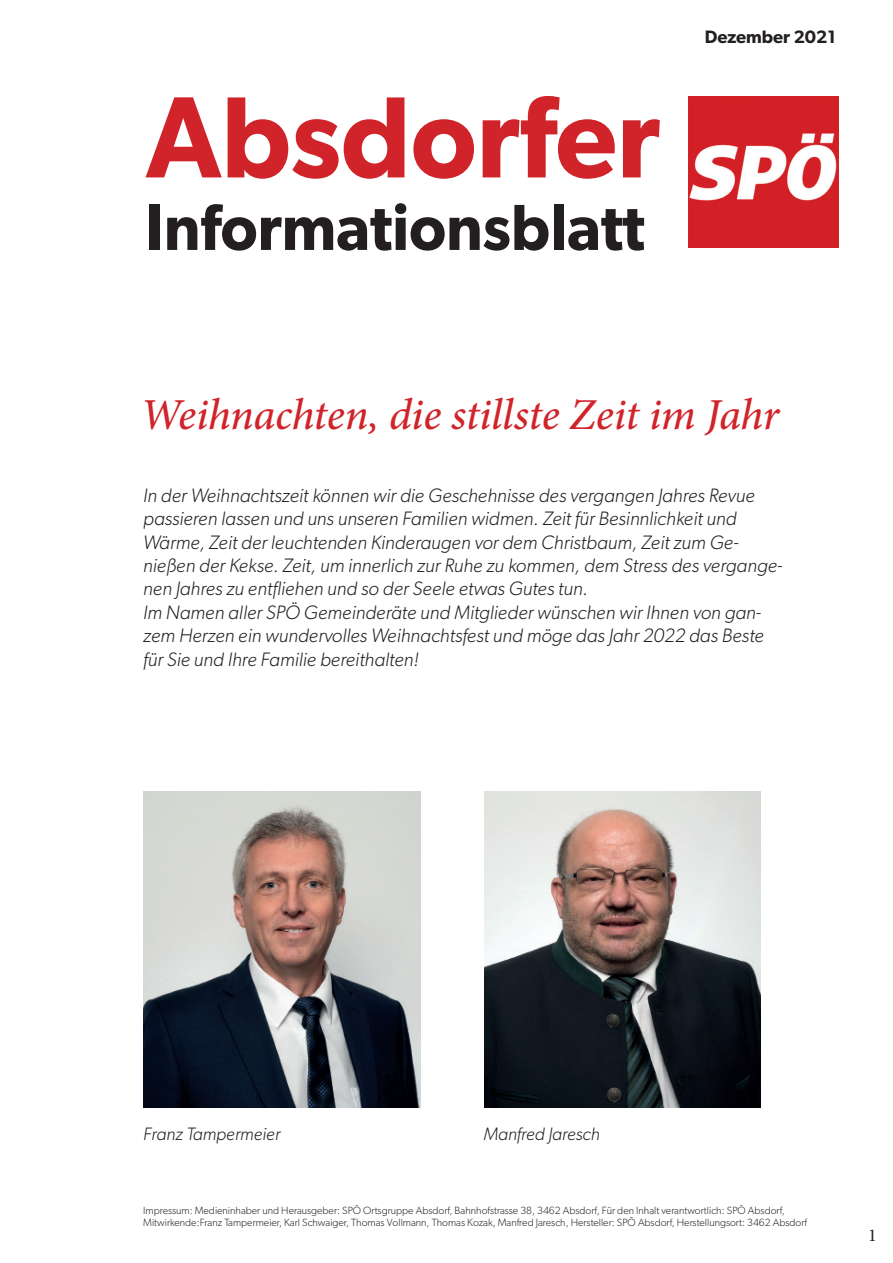
<style>
.page{position:relative;width:893px;height:1263px;background:#fff}
.page>*{position:absolute;margin:0;border:0;box-sizing:border-box;transform-origin:0 0}
.t1{font:600 115.95px "Gibson";color:#d1232a;scale:.96 1}
.t2{font:600 65.25px "Gibson";color:#231f20;scale:.96 1}
.t3{font:italic 500 44.25px "Minion Pro";letter-spacing:-.01em;color:#d1232a}
.t4{font:italic 300 19.5px/23.4px "Gibson";color:#231f20}
.t5{font:italic 300 18px "Gibson";color:#231f20}
.t6{font:600 18px "Gibson";color:#231f20}
.t7{font:18px "Minion Pro";color:#231f20}
.t8{font:300 10.5px "Gibson";color:#231f20}
</style>
<div class="page">
<img style="left:688px;top:96px;width:151px;height:151px">
<img style="left:144px;top:791px;width:276px;height:316px">
<img style="left:484px;top:791px;width:277px;height:316px">
<p class="t1" style="left:146px;top:68px;width:537px">Absdorfer</p>
<p class="t2" style="left:146px;top:188px;width:521px">Informationsblatt</p>
<p class="t6" style="left:705px;top:26px;width:132px">Dezember 2021</p>
<p class="t3" style="left:140px;top:384px;width:640px">Weihnachten, die stillste Zeit im Jahr</p>
<p class="t4" style="left:143px;top:483px;width:641px">In der Weihnachtszeit können wir die Geschehnisse des vergangen Jahres Revue passieren lassen und uns unseren Familien widmen. Zeit für Besinnlichkeit und Wärme, Zeit der leuchtenden Kinderaugen vor dem Christbaum, Zeit zum Ge&shy;nießen der Kekse. Zeit, um innerlich zur Ruhe zu kommen, dem Stress des vergange&shy;nen Jahres zu entfliehen und so der Seele etwas Gutes tun.</p>
<p class="t4" style="left:143px;top:600px;width:622px">Im Namen aller SPÖ Gemeinderäte und Mitglieder wünschen wir Ihnen von gan&shy;zem Herzen ein wundervolles Weihnachtsfest und möge das Jahr 2022 das Beste für Sie und Ihre Familie bereithalten!</p>
<p class="t5" style="left:143px;top:1123px;width:139px">Franz Tampermeier</p>
<p class="t5" style="left:483px;top:1123px;width:118px">Manfred Jaresch</p>
<p class="t8" style="left:143px;top:1204px;width:643px">Impressum: Medieninhaber und Herausgeber: SPÖ Ortsgruppe Absdorf, Bahnhofstrasse 38, 3462 Absdorf, Für den Inhalt verantwortlich: SPÖ Absdorf,</p>
<p class="t8" style="left:143px;top:1216px;width:665px">Mitwirkende:Franz Tampermeier, Karl Schwaiger, Thomas Vollmann, Thomas Kozak, Manfred Jaresch, Hersteller: SPÖ Absdorf, Herstellungsort: 3462 Absdorf</p>
<p class="t7" style="left:868px;top:1223px;width:10px">1</p>
</div>
